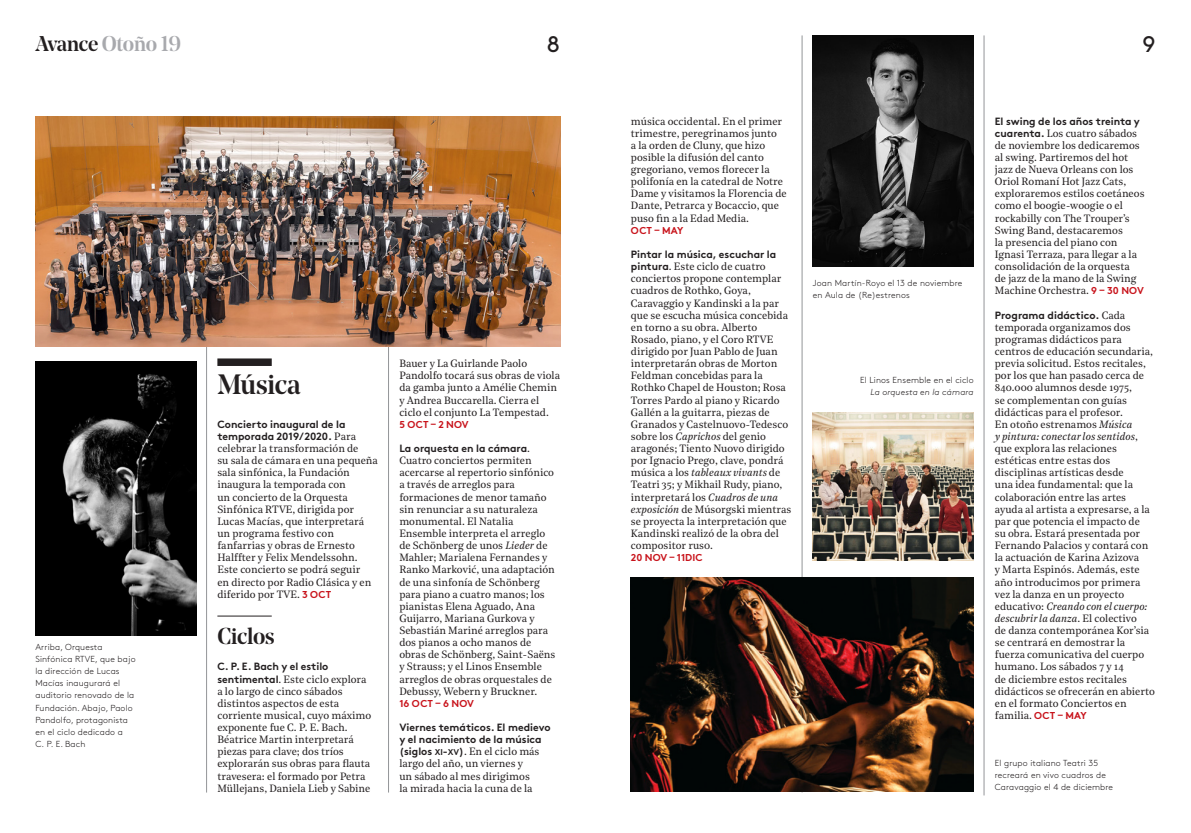
<style>
.page{position:relative;width:1191px;height:833px;background:#fff}
.page>*{position:absolute;margin:0;border:0;box-sizing:border-box;transform-origin:0 0}
.t1{font:500 27.88px "Noe Display";letter-spacing:-.02em;color:#231f20}
.t2{font:500 22.88px "Noe Display";letter-spacing:-.02em;color:#231f20}
.t3{font:22.5px "Brown Pro";color:#231f20}
.Encabezados_Pagina{font:500 21.25px "Noe Display";letter-spacing:-.02em;color:#a8a9ad}
.Texto_Mercury{font:10.5px/12.1px "Noe Text";color:#231f20}
.Texto_Mercury-2{font:700 10px "Brown Pro";letter-spacing:.01em;color:#c8131b}
.Pie_de_foto{font:300 8.75px/12.1px "Brown Pro";letter-spacing:.015em;color:#231f20}
.s1{color:#231f20}
.s2{font-family:"Brown Pro";font-weight:700}
.s3{font-family:"Brown Pro";font-weight:700;font-size:10px;color:#c8131b}
.s4{font-style:italic}
.s5{font-family:"Brown Pro Bold SC800";font-size:8.38px}
.s6{font-family:"Brown Pro Bold SC800"}
</style>
<div class="page">
<hr style="left:802px;top:35px;width:1px;height:757px;background:#939598">
<hr style="left:983px;top:35px;width:1px;height:760px;background:#939598">
<hr style="left:388px;top:116px;width:1px;height:676px;background:#939598">
<hr style="left:206px;top:116px;width:1px;height:676px;background:#939598">
<div style="left:217px;top:358px;width:55px;height:8px;background:#231f20"></div>
<hr style="left:217px;top:616px;width:55px;height:1px;background:#231f20">
<img style="left:35px;top:361px;width:161px;height:274px">
<img style="left:35px;top:116px;width:525px;height:231px">
<img style="left:813px;top:412px;width:160px;height:148px">
<img style="left:631px;top:577px;width:342px;height:215px">
<img style="left:813px;top:35px;width:160px;height:231px">
<p class="Encabezados_Pagina" style="left:35px;top:31px;width:147px"><span class="s1">Avance</span> Otoño 19</p>
<p class="t3" style="left:547px;top:27px;width:15px">8</p>
<p class="t3" style="left:1142px;top:27px;width:15px">9</p>
<p class="Pie_de_foto" style="left:35px;top:640px;width:102px">Arriba, Orquesta<br>Sinfónica RTVE, que bajo la dirección de Lucas<br>Macías inaugurará el auditorio renovado de la<br>Fundación. Abajo, Paolo<br>Pandolfo, protagonista en el ciclo dedicado a<br>C. P. E. Bach</p>
<p class="t1" style="left:217px;top:367px;width:85px">Música</p>
<p class="Texto_Mercury" style="left:217px;top:417px;width:162px"><span class="s2">Concierto inaugural de la temporada 2019/2020.</span> Para celebrar la transformación de<br>su sala de cámara en una pequeña sala sinfónica, la Fundación inaugura la temporada con<br>un concierto de la Orquesta<br>Sinfónica RTVE, dirigida por<br>Lucas Macías, que interpretará un programa festivo con fanfarrias y obras de Ernesto<br>Halffter y Felix Mendelssohn.<br>Este concierto se podrá seguir<br>en directo por Radio Clásica y en diferido por TVE. <span class="s3">3 OCT</span></p>
<p class="t2" style="left:217px;top:622px;width:59px">Ciclos</p>
<p class="Texto_Mercury" style="left:217px;top:660px;width:155px"><span class="s2">C. P. E. Bach y el estilo sentimental</span>. Este ciclo explora a lo largo de cinco sábados distintos aspectos de esta corriente musical, cuyo máximo exponente fue C. P. E. Bach.<br>Béatrice Martin interpretará piezas para clave; dos tríos explorarán sus obras para flauta travesera: el formado por Petra<br>Müllejans, Daniela Lieb y Sabine</p>
<p class="Texto_Mercury" style="left:399px;top:357px;width:162px">Bauer y La Guirlande Paolo<br>Pandolfo tocará sus obras de viola da gamba junto a Amélie Chemin y Andrea Buccarella. Cierra el ciclo el conjunto La Tempestad.</p>
<p class="Texto_Mercury-2" style="left:399px;top:416px;width:71px">5 OCT – 2 NOV</p>
<p class="Texto_Mercury" style="left:399px;top:442px;width:158px"><span class="s2">La orquesta en la cámara</span>.<br>Cuatro conciertos permiten acercarse al repertorio sinfónico a través de arreglos para formaciones de menor tamaño sin renunciar a su naturaleza monumental. El Natalia<br>Ensemble interpreta el arreglo de Schönberg de unos <span class="s4">Lieder</span> de<br>Mahler; Marialena Fernandes y<br>Ranko Marković, una adaptación de una sinfonía de Schönberg para piano a cuatro manos; los pianistas Elena Aguado, Ana<br>Guijarro, Mariana Gurkova y<br>Sebastián Mariné arreglos para dos pianos a ocho manos de obras de Schönberg, Saint-Saëns y Strauss; y el Linos Ensemble arreglos de obras orquestales de<br>Debussy, Webern y Bruckner.</p>
<p class="Texto_Mercury-2" style="left:399px;top:695px;width:76px">16 OCT – 6 NOV</p>
<p class="Texto_Mercury" style="left:399px;top:720px;width:153px"><span class="s2">Viernes temáticos. El medievo y el nacimiento de la música (siglos</span> <span class="s5">XI</span><span class="s6">-</span><span class="s5">XV</span><span class="s2">)</span>. En el ciclo más largo del año, un viernes y<br>un sábado al mes dirigimos<br>la mirada hacia la cuna de la</p>
<p class="Texto_Mercury" style="left:631px;top:114px;width:157px">música occidental. En el primer trimestre, peregrinamos junto<br>a la orden de Cluny, que hizo posible la difusión del canto gregoriano, vemos florecer la polifonía en la catedral de Notre<br>Dame y visitamos la Florencia de<br>Dante, Petrarca y Bocaccio, que puso fin a la Edad Media.</p>
<p class="Texto_Mercury-2" style="left:631px;top:222px;width:54px">OCT – MAY</p>
<p class="Texto_Mercury" style="left:631px;top:248px;width:162px"><span class="s2">Pintar la música, escuchar la pintura</span>. Este ciclo de cuatro conciertos propone contemplar cuadros de Rothko, Goya,<br>Caravaggio y Kandinski a la par que se escucha música concebida en torno a su obra. Alberto<br>Rosado, piano, y el Coro RTVE dirigido por Juan Pablo de Juan interpretarán obras de Morton<br>Feldman concebidas para la<br>Rothko Chapel de Houston; Rosa<br>Torres Pardo al piano y Ricardo<br>Gallén a la guitarra, piezas de<br>Granados y Castelnuovo-Tedesco sobre los <span class="s4">Caprichos</span> del genio aragonés; Tiento Nuovo dirigido por Ignacio Prego, clave, pondrá música a los <span class="s4">tableaux vivants</span> de<br>Teatri 35; y Mikhail Rudy, piano, interpretará los <span class="s4">Cuadros de una exposición</span> de Músorgski mientras se proyecta la interpretación que<br>Kandinski realizó de la obra del compositor rus0.</p>
<p class="Texto_Mercury-2" style="left:631px;top:549px;width:73px">20 NOV – 11DIC</p>
<p class="Pie_de_foto" style="left:813px;top:276px;width:151px">Joan Martín-Royo el 13 de noviembre en Aula de (Re)estrenos</p>
<p class="Pie_de_foto" style="left:860px;top:373px;width:115px;text-align:right">El Linos Ensemble en el ciclo<br><span class="s4">La orquesta en la cámara</span></p>
<p class="Texto_Mercury" style="left:994px;top:114px;width:151px"><span class="s2">El swing de los años treinta y cuarenta.</span> Los cuatro sábados de noviembre los dedicaremos al swing. Partiremos del hot jazz de Nueva Orleans con los<br>Oriol Romaní Hot Jazz Cats, exploraremos estilos coetáneos como el boogie-woogie o el rockabilly con The Trouper’s<br>Swing Band, destacaremos<br>la presencia del piano con<br>Ignasi Terraza, para llegar a la consolidación de la orquesta<br>de jazz de la mano de la Swing<br>Machine Orchestra. <span class="s3">9 – 30 NOV</span></p>
<p class="Texto_Mercury" style="left:994px;top:308px;width:161px"><span class="s2">Programa didáctico.</span> Cada temporada organizamos dos programas didácticos para centros de educación secundaria, previa solicitud. Estos recitales, por los que han pasado cerca de<br>840.000 alumnos desde 1975,<br>se complementan con guías didácticas para el profesor.<br>En otoño estrenamos <span class="s4">Música<br>y pintura: conectar los sentidos</span>, que explora las relaciones estéticas entre estas dos disciplinas artísticas desde<br>una idea fundamental: que la colaboración entre las artes ayuda al artista a expresarse, a la par que potencia el impacto de<br>su obra. Estará presentada por<br>Fernando Palacios y contará con la actuación de Karina Azizova<br>y Marta Espinós. Además, este año introducimos por primera vez la danza en un proyecto educativo: <span class="s4">Creando con el cuerpo: descubrir la danza</span>. El colectivo<br>de danza contemporánea Kor’sia se centrará en demostrar la fuerza comunicativa del cuerpo humano. Los sábados 7 y 14<br>de diciembre estos recitales didácticos se ofrecerán en abierto en el formato Conciertos en familia. <span class="s3">OCT – MAY</span></p>
<p class="Pie_de_foto" style="left:994px;top:756px;width:120px">El grupo italiano Teatri 35 recreará en vivo cuadros de<br>Caravaggio el 4 de diciembre</p>
</div>
